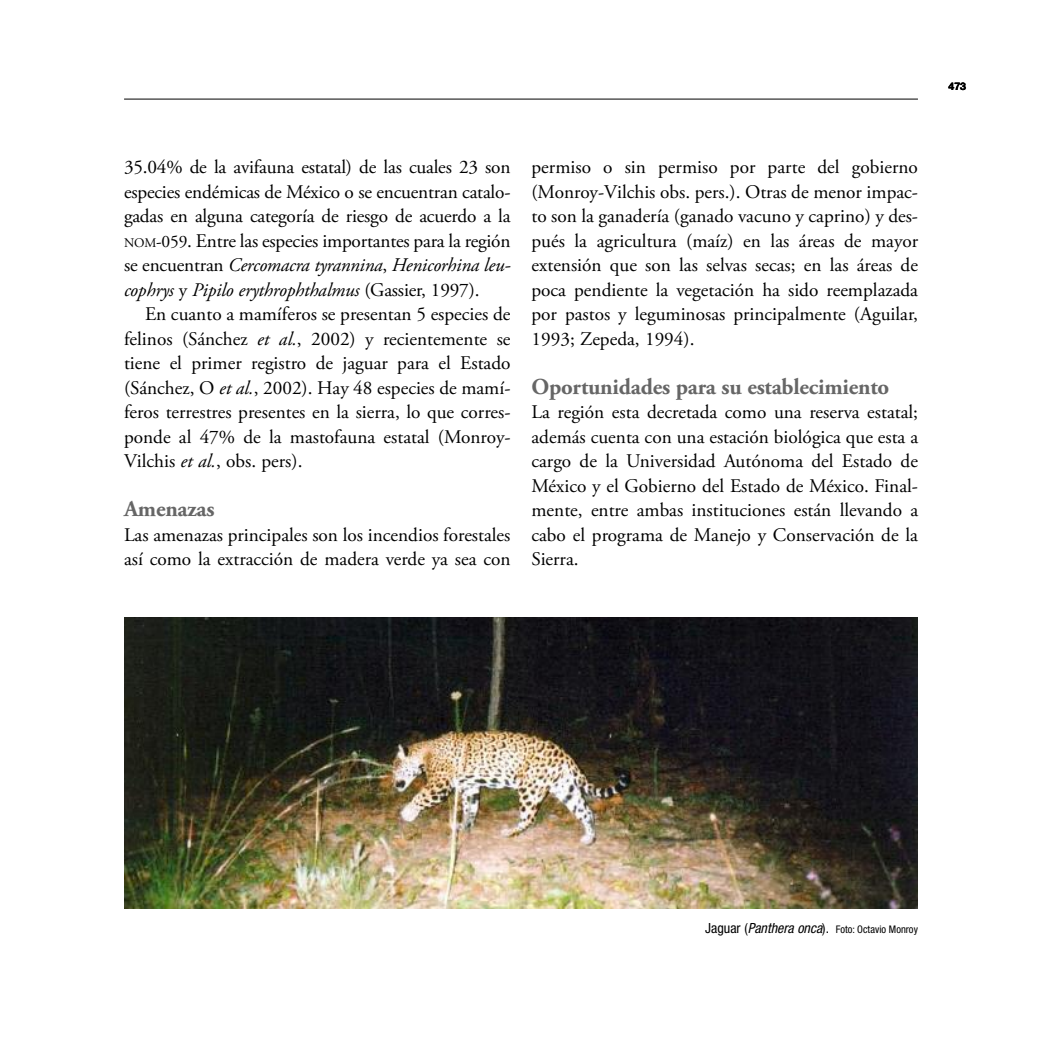
<style>
.page{position:relative;width:1042px;height:1042px;background:#fff}
.page>*{position:absolute;margin:0;border:0;box-sizing:border-box;transform-origin:0 0}
.t1{font:700 22.75px "Adobe Garamond Pro";letter-spacing:-.01em;color:#666}
.t2{font:19.25px/24.5px "Adobe Garamond Pro";color:#000;text-align:justify}
.t3{font:italic 19.25px "Adobe Garamond Pro";letter-spacing:-.01em;color:#000}
.t4{font:condensed 10.5px "Helvetica Neue LT Std";color:#000}
.t5{font:700 10.5px "Helvetica Neue LT Std";color:#000}
.s1{font-size:13.12px}
.s2{font-size:17.5px}
.s3{font-style:normal}
.s4{font-style:italic}
.s5{font-size:14px}
.s6{font-style:italic;font-size:14px}
</style>
<div class="page">
<hr style="left:124px;top:99px;width:794px;height:1px;background:#000">
<img style="left:125px;top:617px;width:792px;height:291px">
<p class="t2" style="left:124px;top:157px;width:388px">35.04% de la avifauna estatal) de las cuales 23 son</p>
<p class="t2" style="left:124px;top:181px;width:388px">especies endémicas de México o se encuentran catalo-</p>
<p class="t2" style="left:124px;top:206px;width:388px">gadas en alguna categoría de riesgo de acuerdo a la</p>
<p class="t2" style="left:124px;top:230px;width:388px"><span class="s1">NOM</span><span class="s2">-059</span>. Entre las especies importantes para la región</p>
<p class="t3" style="left:124px;top:258px;width:388px"><span class="s3">se encuentran</span> Cercomacra tyrannina<span class="s3">,</span> Henicorhina leu-</p>
<p class="t3" style="left:124px;top:282px;width:357px">cophrys <span class="s3">y</span> Pipilo erythrophthalmus <span class="s3">(Gassier, 1997).</span></p>
<p class="t2" style="left:145px;top:304px;width:367px">En cuanto a mamíferos se presentan 5 especies de</p>
<p class="t2" style="left:124px;top:328px;width:388px">felinos (Sánchez <span class="s4">et al.</span>, 2002) y recientemente se</p>
<p class="t2" style="left:124px;top:353px;width:388px">tiene el primer registro de jaguar para el Estado</p>
<p class="t2" style="left:124px;top:377px;width:388px">(Sánchez, O <span class="s4">et al.</span>, 2002). Hay 48 especies de mamí-</p>
<p class="t2" style="left:124px;top:402px;width:388px">feros terrestres presentes en la sierra, lo que corres-</p>
<p class="t2" style="left:124px;top:426px;width:388px">ponde al 47% de la mastofauna estatal (Monroy-</p>
<p class="t2" style="left:124px;top:451px;width:180px">Vilchis <span class="s4">et al.</span>, obs. pers).</p>
<p class="t1" style="left:124px;top:500px;width:92px">Amenazas</p>
<p class="t2" style="left:124px;top:524px;width:388px">Las amenazas principales son los incendios forestales así como la extracción de madera verde ya sea con</p>
<p class="t2" style="left:531px;top:157px;width:388px">permiso o sin permiso por parte del gobierno (Monroy-Vilchis obs. pers.). Otras de menor impac&shy;to son la ganadería (ganado vacuno y caprino) y des&shy;pués la agricultura (maíz) en las áreas de mayor extensión que son las selvas secas; en las áreas de poca pendiente la vegetación ha sido reemplazada por pastos y leguminosas principalmente (Aguilar, 1993; Zepeda, 1994).</p>
<p class="t1" style="left:531px;top:378px;width:359px">Oportunidades para su establecimiento</p>
<p class="t2" style="left:531px;top:402px;width:388px">La región esta decretada como una reserva estatal; además cuenta con una estación biológica que esta a cargo de la Universidad Autónoma del Estado de México y el Gobierno del Estado de México. Final&shy;mente, entre ambas instituciones están llevando a cabo el programa de Manejo y Conservación de la Sierra.</p>
<p class="t5" style="left:948px;top:83px;width:19px">473</p>
<p class="t4" style="left:705px;top:925px;width:214px"><span class="s5">Jaguar (</span><span class="s6">Panthera onca</span><span class="s5">).</span> Foto: Octavio Monroy</p>
</div>
